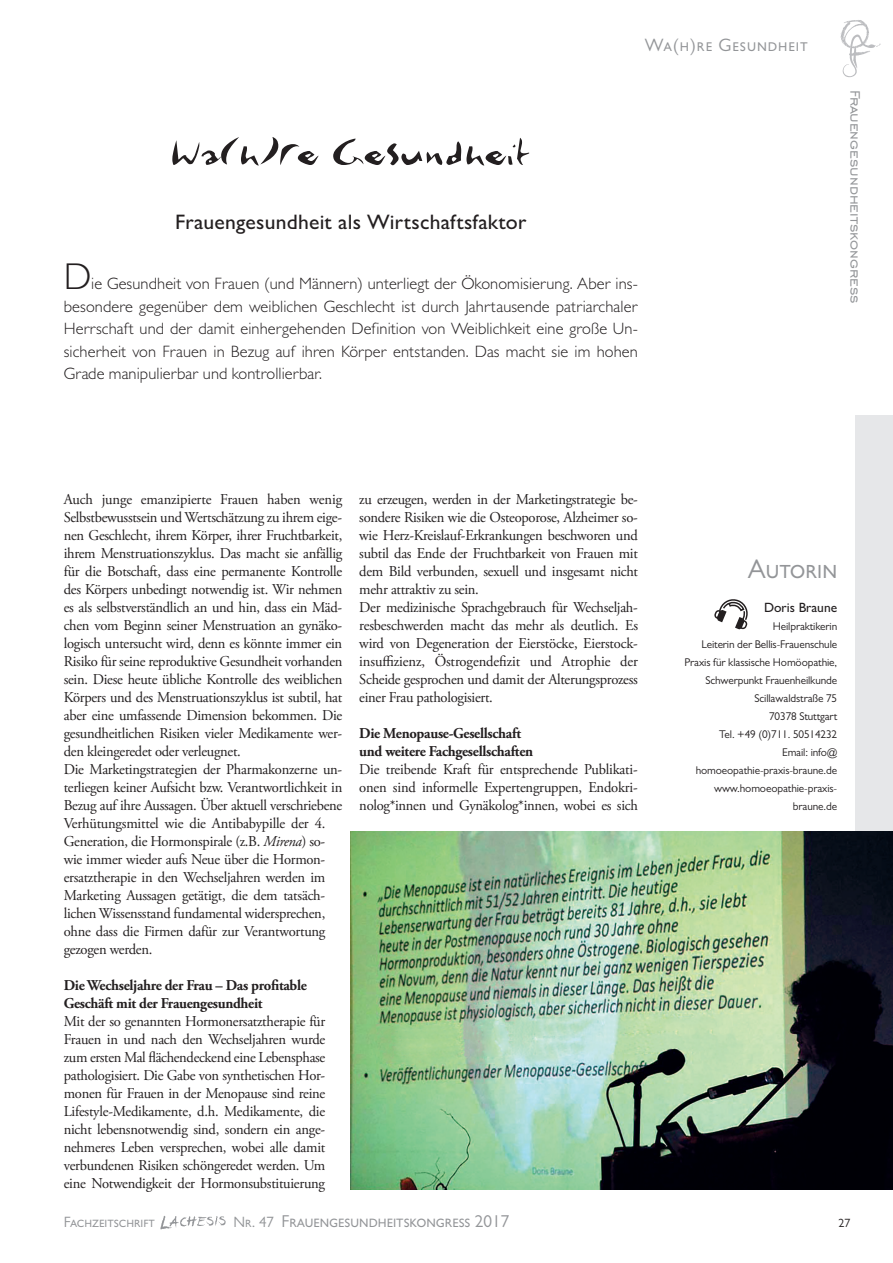
<style>
.page{position:relative;width:893px;height:1263px;background:#fff}
.page>*{position:absolute;margin:0;border:0;box-sizing:border-box;transform-origin:0 0}
.t1{font:51px "Elmore";color:#231f20}
.t2{font:300 37.5px "Gill Sans MT Pro";color:#231f20}
.t3{font:27px "Gill Sans MT Pro";color:#939598}
.t4{font:500 21px "Gill Sans MT Pro";letter-spacing:.01em;color:#231f20}
.t5{font:18px "Gill Sans MT Pro";letter-spacing:.05em;color:#939598}
.t6{font:17.25px "Gill Sans MT Pro";color:#939598}
.t7{font:17.25px "Engravers Gothic BT";color:#939598}
.t8{font:300 16.5px/22.5px "Gill Sans MT Pro";letter-spacing:.005em;color:#231f20;text-align:justify}
.t9{font:15px/18px "Adobe Garamond Pro";letter-spacing:-.02em;color:#231f20}
.t10{font:700 15px/18px "Adobe Garamond Pro";letter-spacing:-.02em;color:#231f20}
.t11{font:15px "Gill Sans MT Pro";color:#939598}
.t12{font:500 13.5px "Gill Sans MT Pro";color:#231f20}
.t13{font:12px "Gill Sans MT Pro";color:#231f20}
.t14{font:11.25px/18px "Gill Sans MT Pro";letter-spacing:-.01em;color:#231f20;text-align:right}
.s1{font-style:italic}
.s2{font-size:15px;color:#fff}
.s3{font-size:15px}
</style>
<div class="page">
<div style="left:839px;top:416px;width:54px;height:616px;background:#e6e7e9"></div>
<img style="left:840px;top:20px;width:41px;height:58px">
<div style="left:839px;top:396px;width:15px;height:663px;background:#fff"></div>
<img style="left:160px;top:1215px;width:66px;height:15px">
<img style="left:351px;top:831px;width:542px;height:358px">
<svg style="left:714px;top:599px;width:34px;height:31px"></svg>
<h1 class="t1" style="left:170px;top:114px;width:363px">Wa(h)re Gesundheit</h1>
<h3 class="t4" style="left:175px;top:209px;width:353px">Frauengesundheit als Wirtschaftsfaktor</h3>
<p class="t5" style="left:645px;top:34px;width:165px">Wa(h)re Gesundheit</p>
<h2 class="t2" style="left:64px;top:254px;width:29px">D</h2>
<p class="t8" style="left:64px;top:272px;width:576px;text-indent:28px">ie Gesundheit von Frauen (und Männern) unterliegt der Ökonomisierung. Aber ins&shy;besondere gegenüber dem weiblichen Geschlecht ist durch Jahrtausende patriarchaler Herrschaft und der damit einhergehenden Definition von Weiblichkeit eine große Un&shy;sicherheit von Frauen in Bezug auf ihren Körper entstanden. Das macht sie im hohen Grade manipulierbar und kontrollierbar.</p>
<p class="t7" style="left:865px;top:90px;width:215px;rotate:90deg">Frauengesundheitskongress</p>
<p class="t9" style="left:64px;top:491px;width:280px">Auch junge emanzipierte Frauen haben wenig Selbstbewusstsein und Wertschätzung zu ihrem eige&shy;nen Geschlecht, ihrem Körper, ihrer Fruchtbarkeit, ihrem Menstruationszyklus. Das macht sie anfällig für die Botschaft, dass eine permanente Kontrolle des Körpers unbedingt notwendig ist. Wir nehmen es als selbstverständlich an und hin, dass ein Mäd&shy;chen vom Beginn seiner Menstruation an gynäko&shy;logisch untersucht wird, denn es könnte immer ein Risiko für seine reproduktive Gesundheit vorhanden sein. Diese heute übliche Kontrolle des weiblichen Körpers und des Menstruationszyklus ist subtil, hat aber eine umfassende Dimension bekommen. Die gesundheitlichen Risiken vieler Medikamente wer&shy;den kleingeredet oder verleugnet.<br>Die Marketingstrategien der Pharmakonzerne un&shy;terliegen keiner Aufsicht bzw. Verantwortlichkeit in Bezug auf ihre Aussagen. Über aktuell verschriebene Verhütungsmittel wie die Antibabypille der 4.<br>Generation, die Hormonspirale (z.B. <span class="s1">Mirena</span>) so&shy;wie immer wieder aufs Neue über die Hormon&shy;ersatztherapie in den Wechseljahren werden im Marketing Aussagen getätigt, die dem tatsäch&shy;lichen Wissensstand fundamental widersprechen, ohne dass die Firmen dafür zur Verantwortung gezogen werden.</p>
<p class="t10" style="left:64px;top:977px;width:245px">Die Wechseljahre der Frau – Das profitable<br>Geschäft mit der Frauengesundheit</p>
<p class="t9" style="left:64px;top:1013px;width:263px;text-align:justify">Mit der so genannten Hormonersatztherapie für Frauen in und nach den Wechseljahren wurde zum ersten Mal flächendeckend eine Lebensphase pathologisiert. Die Gabe von synthetischen Hor&shy;monen für Frauen in der Menopause sind reine Lifestyle-Medikamente, d.h. Medikamente, die nicht lebensnotwendig sind, sondern ein ange&shy;nehmeres Leben versprechen, wobei alle damit verbundenen Risiken schöngeredet werden. Um eine Notwendigkeit der Hormonsubstituierung</p>
<p class="t9" style="left:359px;top:491px;width:280px">zu erzeugen, werden in der Marketingstrategie be&shy;sondere Risiken wie die Osteoporose, Alzheimer so&shy;wie Herz-Kreislauf-Erkrankungen beschworen und subtil das Ende der Fruchtbarkeit von Frauen mit dem Bild verbunden, sexuell und insgesamt nicht mehr attraktiv zu sein.<br>Der medizinische Sprachgebrauch für Wechseljah&shy;resbeschwerden macht das mehr als deutlich. Es wird von Degeneration der Eierstöcke, Eierstock&shy;insuffizienz, Östrogendefizit und Atrophie der Scheide gesprochen und damit der Alterungsprozess einer Frau pathologisiert.</p>
<p class="t10" style="left:359px;top:725px;width:175px">Die Menopause-Gesellschaft und weitere Fachgesellschaften</p>
<p class="t9" style="left:359px;top:761px;width:280px;text-align:justify">Die treibende Kraft für entsprechende Publikati&shy;onen sind informelle Expertengruppen, Endokri&shy;nolog*innen und Gynäkolog*innen, wobei es sich</p>
<h3 class="t3" style="left:748px;top:553px;width:91px">Autorin</h3>
<p class="t12" style="left:764px;top:599px;width:75px">Doris Braune</p>
<p class="t14" style="left:684px;top:617px;width:154px">Heilpraktikerin<br>Leiterin der Bellis-Frauenschule<br>Praxis für klassische Homöopathie,<br>Schwerpunkt Frauenheilkunde<br>Scillawaldstraße 75<br>70378 Stuttgart<br>Tel. +49 (0)711. 50514232<br>Email: info@ homoeopathie-praxis-braune.de www.homoeopathie-praxis&shy;braune.de</p>
<p class="t11" style="left:64px;top:1213px;width:93px">Fachzeitschrift</p>
<p class="t6" style="left:174px;top:1211px;width:337px"><span class="s2">ACHESIS</span> <span class="s3">Nr. 47</span> Frauengesundheitskongress 2017</p>
<p class="t13" style="left:838px;top:1216px;width:13px">27</p>
</div>
